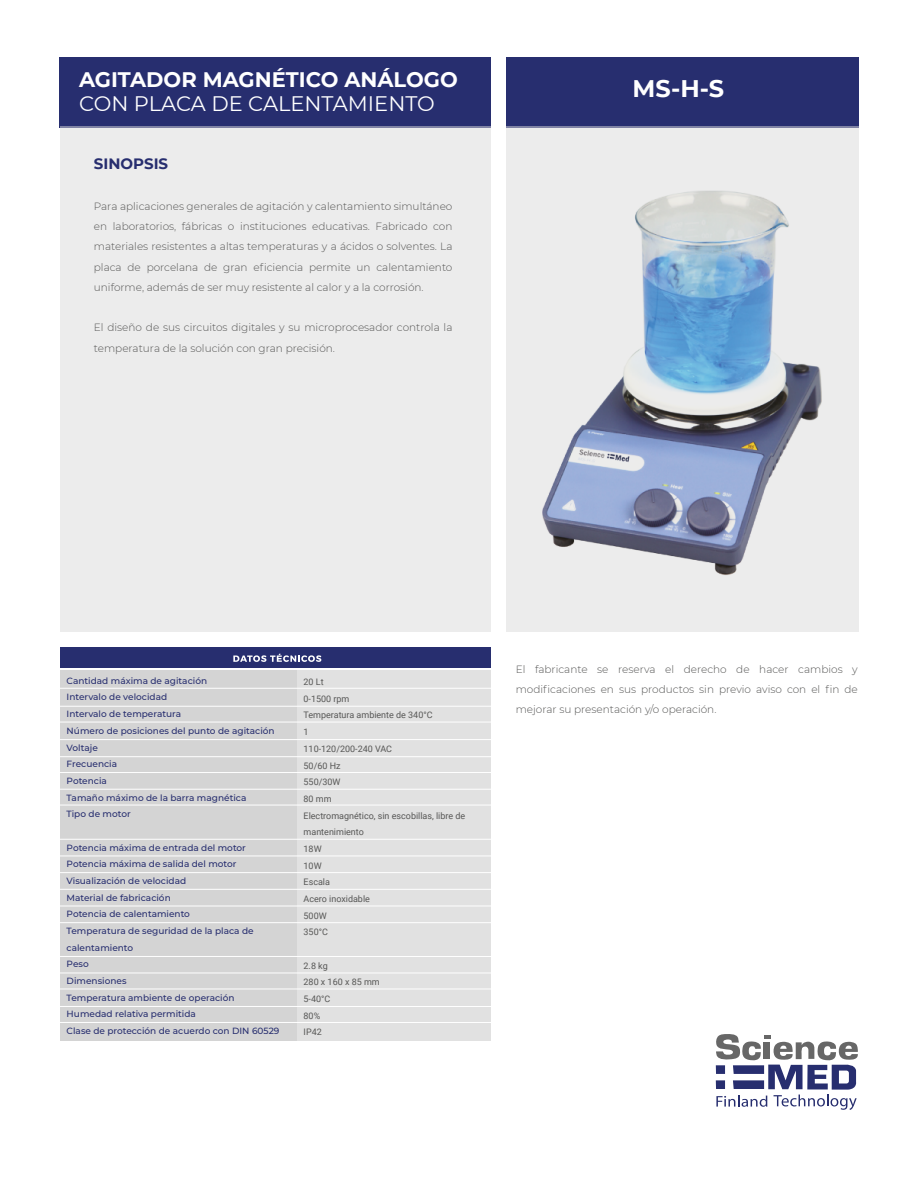
<style>
.page{position:relative;width:918px;height:1188px;background:#fff}
.page>*{position:absolute;margin:0;border:0;box-sizing:border-box;transform-origin:0 0}
.t1{font:700 24px "Montserrat";color:#fff}
.t2{font:700 21px "Montserrat";color:#fff}
.t3{font:21px "Montserrat";color:#fff}
.t4{font:700 15px "Montserrat";color:#272e6f}
.t5{font:300 10.5px/20.2px "Montserrat";color:#575756;text-align:justify}
.t6{font:500 9px/16.6px "Montserrat";color:#272e6f}
.t7{font:9px/16.6px "Roboto";color:#575756}
</style>
<div class="page">
<div style="left:59px;top:57px;width:431px;height:70px;background:#272e6f"></div>
<div style="left:506px;top:57px;width:353px;height:70px;background:#272e6f"></div>
<div style="left:506px;top:126px;width:353px;height:505px;background:#ececec"></div>
<div style="left:60px;top:126px;width:430px;height:505px;background:#ececec"></div>
<div style="left:298px;top:671px;width:193px;height:370px;background:#e1e1e1"></div>
<div style="left:60px;top:671px;width:237px;height:370px;background:#d4d4d4"></div>
<hr style="left:58px;top:688px;width:435px;height:1px;background:#fff">
<hr style="left:58px;top:706px;width:435px;height:1px;background:#fff">
<hr style="left:58px;top:739px;width:435px;height:1px;background:#fff">
<hr style="left:58px;top:722px;width:435px;height:1px;background:#fff">
<hr style="left:58px;top:756px;width:435px;height:1px;background:#fff">
<hr style="left:58px;top:772px;width:435px;height:1px;background:#fff">
<hr style="left:58px;top:789px;width:435px;height:1px;background:#fff">
<hr style="left:58px;top:805px;width:435px;height:1px;background:#fff">
<hr style="left:58px;top:839px;width:434px;height:1px;background:#fff">
<hr style="left:58px;top:856px;width:434px;height:1px;background:#fff">
<hr style="left:58px;top:872px;width:434px;height:1px;background:#fff">
<hr style="left:58px;top:889px;width:434px;height:1px;background:#fff">
<hr style="left:58px;top:906px;width:434px;height:1px;background:#fff">
<hr style="left:58px;top:922px;width:434px;height:1px;background:#fff">
<hr style="left:58px;top:956px;width:434px;height:1px;background:#fff">
<hr style="left:58px;top:973px;width:434px;height:1px;background:#fff">
<hr style="left:58px;top:989px;width:434px;height:1px;background:#fff">
<hr style="left:58px;top:1006px;width:434px;height:1px;background:#fff">
<hr style="left:58px;top:1022px;width:434px;height:1px;background:#fff">
<div style="left:60px;top:648px;width:431px;height:20px;background:#272e6f"></div>
<svg style="left:233px;top:654px;width:88px;height:8px"></svg>
<svg style="left:716px;top:1034px;width:142px;height:76px"></svg>
<img style="left:542px;top:191px;width:280px;height:384px">
<h2 class="t2" style="left:79px;top:64px;width:380px">AGITADOR MAGNÉTICO ANÁLOGO</h2>
<h2 class="t3" style="left:79px;top:89px;width:357px">CON PLACA DE CALENTAMIENTO</h2>
<h3 class="t4" style="left:94px;top:153px;width:76px">SINOPSIS</h3>
<p class="t5" style="left:94px;top:196px;width:360px">Para aplicaciones generales de agitación y calentamiento simultáneo en laboratorios, fábricas o instituciones educativas. Fabricado con materiales resistentes a altas temperaturas y a ácidos o solventes. La placa de porcelana de gran eficiencia permite un calentamiento uniforme, además de ser muy resistente al calor y a la corrosión.</p>
<p class="t5" style="left:94px;top:317px;width:360px">El diseño de sus circuitos digitales y su microprocesador controla la temperatura de la solución con gran precisión.</p>
<h1 class="t1" style="left:633px;top:71px;width:93px">MS-H-S</h1>
<p class="t6" style="left:67px;top:672px;width:210px">Cantidad máxima de agitación<br>Intervalo de velocidad<br>Intervalo de temperatura<br>Número de posiciones del punto de agitación<br>Voltaje<br>Frecuencia<br>Potencia<br>Tamaño máximo de la barra magnética<br>Tipo de motor</p>
<p class="t6" style="left:67px;top:839px;width:214px">Potencia máxima de entrada del motor<br>Potencia máxima de salida del motor<br>Visualización de velocidad<br>Material de fabricación<br>Potencia de calentamiento<br>Temperatura de seguridad de la placa de calentamiento<br>Peso<br>Dimensiones<br>Temperatura ambiente de operación<br>Humedad relativa permitida<br>Clase de protección de acuerdo con DIN 60529</p>
<p class="t7" style="left:304px;top:673px;width:163px">20 Lt<br>0-1500 rpm<br>Temperatura ambiente de 340°C<br>1<br>110-120/200-240 VAC<br>50/60 Hz<br>550/30W<br>80 mm<br>Electromagnético, sin escobillas, libre de mantenimiento<br>18W<br>10W<br>Escala<br>Acero inoxidable<br>500W<br>350°C</p>
<p class="t7" style="left:304px;top:957px;width:78px">2.8 kg<br>280 x 160 x 85 mm<br>5-40°C<br>80%<br>IP42</p>
<p class="t5" style="left:516px;top:658px;width:344px">El fabricante se reserva el derecho de hacer cambios y modificaciones en sus productos sin previo aviso con el fin de mejorar su presentación y/o operación.</p>
</div>
